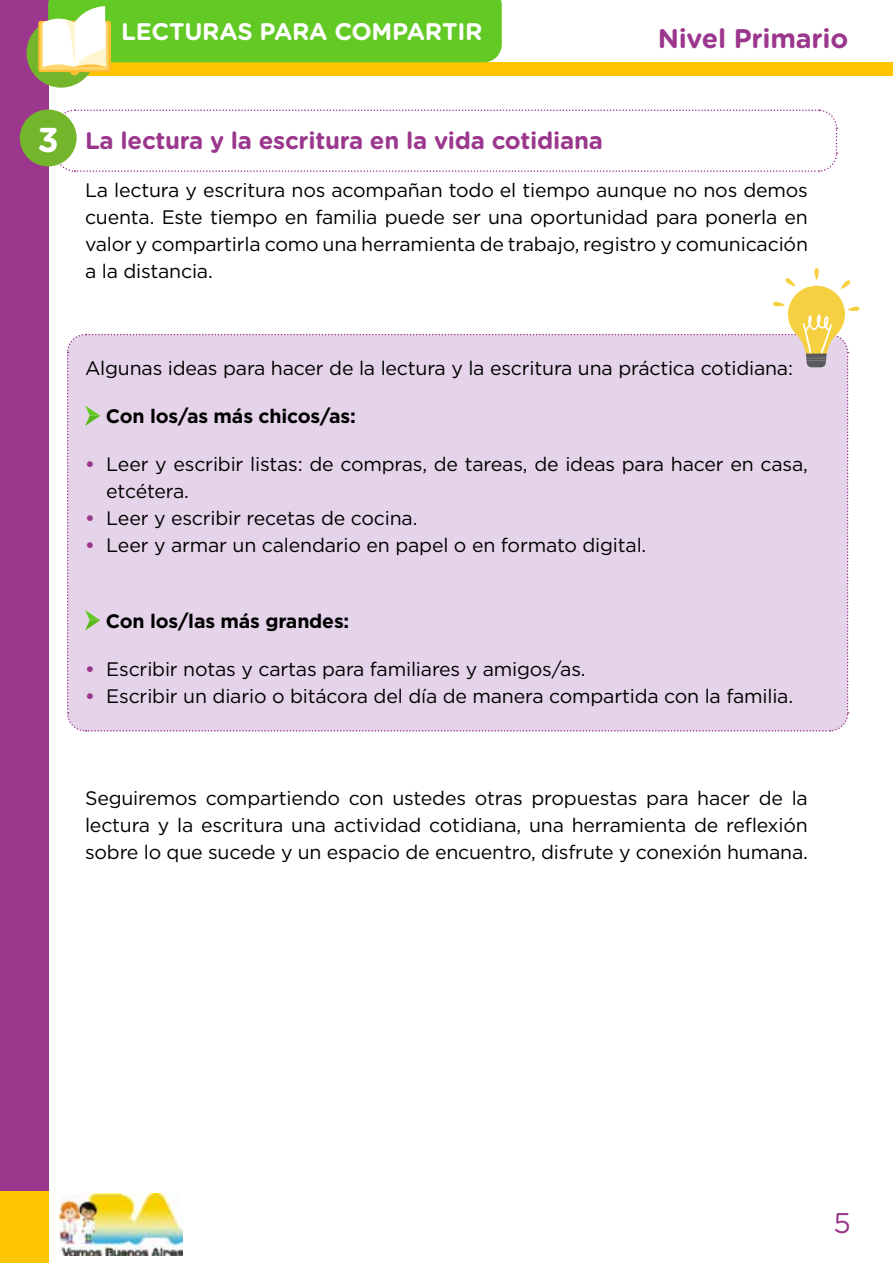
<style>
.page{position:relative;width:893px;height:1263px;background:#fff}
.page>*{position:absolute;margin:0;border:0;box-sizing:border-box;transform-origin:0 0}
.t1{font:28.5px "Gotham";color:#9b388d}
.t2{font:700 27px "Gotham Rounded";letter-spacing:-.01em;color:#9b388d}
.t3{font:700 24px "Gotham Rounded";letter-spacing:-.01em;color:#9b388d}
.t4{font:700 24px "Gotham Rounded";letter-spacing:-.01em;color:#fff}
.t5{font:19.5px/27px "Gotham";letter-spacing:-.01em;color:#000;text-align:justify}
.t6{font:700 19.5px "Gotham";letter-spacing:-.01em;color:#000}
.s1{font-size:34.5px;color:#fff}
.s2{font-weight:700;color:#9b388d}
</style>
<div class="page">
<div style="left:0;top:0;width:48px;height:1191px;background:#9b388d"></div>
<div style="left:0;top:1191px;width:48px;height:72px;background:#fdc500"></div>
<img style="left:59px;top:1193px;width:124px;height:63px">
<div style="left:48px;top:62px;width:845px;height:13px;background:#fdc500"></div>
<div style="left:27px;top:18px;width:69px;height:70px;background:#74b62b;border-radius:50%"></div>
<div style="left:38px;top:21px;width:40px;height:51px;background:linear-gradient(to bottom,#ffc74b,#ffc84d);border-radius:2px"></div>
<div style="left:72px;top:21px;width:39px;height:51px;background:#ffbd33;border-radius:2px"></div>
<div style="left:70px;top:61px;width:9px;height:14px;background:#ffbd33;border-radius:5px"></div>
<svg style="left:41px;top:0;width:461px;height:70px;background:#84cd37"></svg>
<svg style="left:55px;top:109px;width:783px;height:63px"></svg>
<div style="left:20px;top:109px;width:57px;height:57px;background:#74b62b;border-radius:50%"></div>
<svg style="left:67px;top:268px;width:793px;height:464px;background:#e7d7e9"></svg>
<p class="t4" style="left:121px;top:14px;width:363px">LECTURAS PARA COMPARTIR</p>
<h2 class="t2" style="left:658px;top:18px;width:192px">Nivel Primario</h2>
<p class="t3" style="left:37px;top:123px;width:567px"><span class="s1">3</span> La lectura y la escritura en la vida cotidiana</p>
<p class="t5" style="left:85px;top:176px;width:724px">La lectura y escritura nos acompañan todo el tiempo aunque no nos demos cuenta. Este tiempo en familia puede ser una oportunidad para ponerla en valor y compartirla como una herramienta de trabajo, registro y comunicación a la distancia.</p>
<p class="t5" style="left:85px;top:354px;width:709px">Algunas ideas para hacer de la lectura y la escritura una práctica cotidiana:</p>
<p class="t6" style="left:106px;top:403px;width:251px">Con los/as más chicos/as:</p>
<p class="t5" style="left:106px;top:450px;width:703px;text-indent:-21px"><span class="s2">•</span> Leer y escribir listas: de compras, de tareas, de ideas para hacer en casa, etcétera.</p>
<p class="t5" style="left:85px;top:504px;width:334px"><span class="s2">•</span> Leer y escribir recetas de cocina.</p>
<p class="t5" style="left:85px;top:531px;width:563px"><span class="s2">•</span> Leer y armar un calendario en papel o en formato digital.</p>
<p class="t6" style="left:106px;top:608px;width:245px">Con los/las más grandes:</p>
<p class="t5" style="left:85px;top:655px;width:502px"><span class="s2">•</span> Escribir notas y cartas para familiares y amigos/as.</p>
<p class="t5" style="left:85px;top:682px;width:710px"><span class="s2">•</span> Escribir un diario o bitácora del día de manera compartida con la familia.</p>
<p class="t5" style="left:85px;top:784px;width:724px">Seguiremos compartiendo con ustedes otras propuestas para hacer de la lectura y la escritura una actividad cotidiana, una herramienta de reflexión sobre lo que sucede y un espacio de encuentro, disfrute y conexión humana.</p>
<h1 class="t1" style="left:833px;top:1204px;width:19px">5</h1>
</div>
